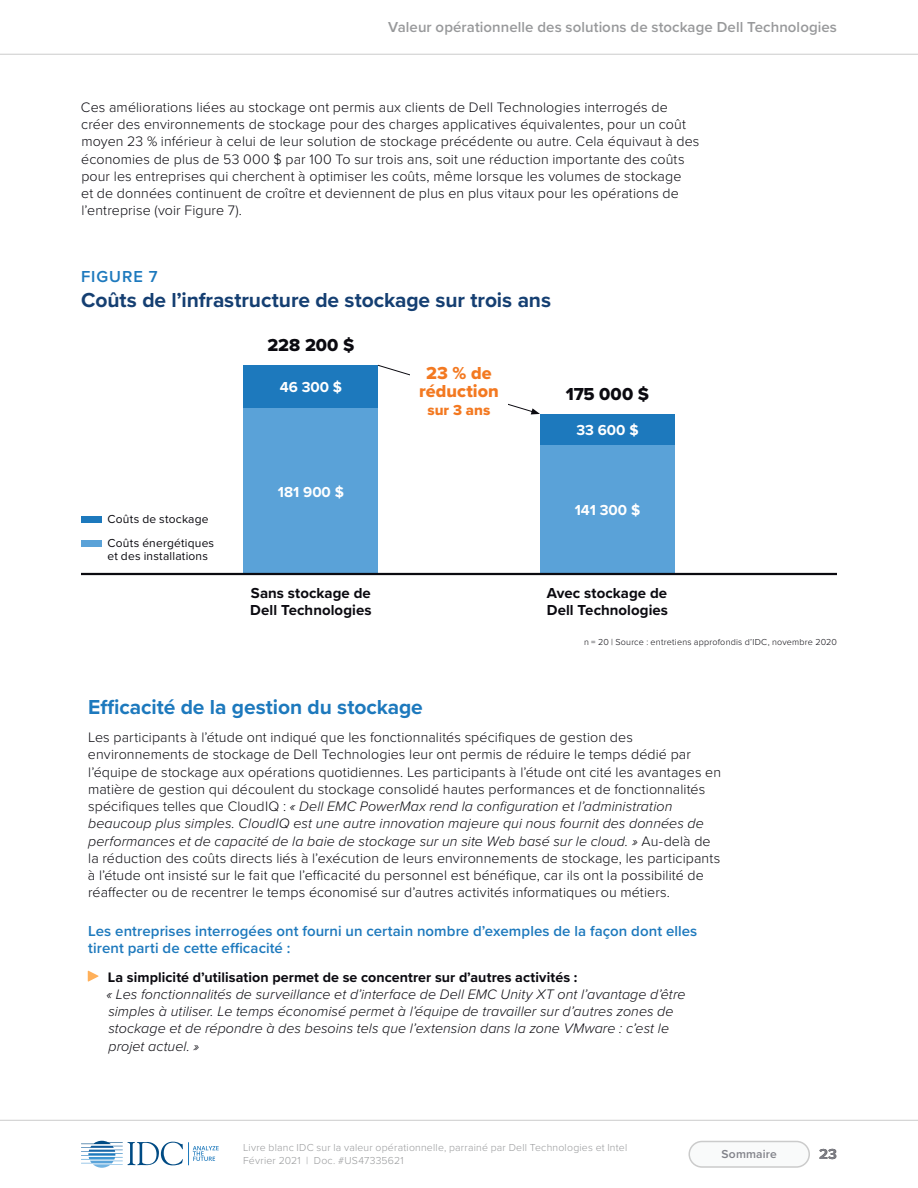
<style>
.page{position:relative;width:918px;height:1188px;background:#fff}
.page>*{position:absolute;margin:0;border:0;box-sizing:border-box;transform-origin:0 0}
.t1{font:700 21px "Proxima Nova";letter-spacing:-.005em;color:#153f72}
.t2{font:700 21px "Proxima Nova";letter-spacing:-.005em;color:#1d79bd}
.t3{font:18px "Proxima Nova Extrabld";color:#0b0a10}
.t4{font:18px/18px "Proxima Nova Extrabld";color:#f37921;text-align:center}
.t5{font:600 16.5px "Proxima Nova";letter-spacing:.06em;color:#1d79bd}
.t6{font:600 15px/17.2px "Proxima Nova";letter-spacing:.005em;color:#1d79bd}
.t7{font:700 15px/16.5px "Proxima Nova";letter-spacing:.005em;color:#0b0a10}
.t8{font:600 15px "Proxima Nova";letter-spacing:.005em;color:#98999b}
.t9{font:700 15px "Proxima Nova";color:#fff}
.t10{font:15px "Proxima Nova Extrabld";letter-spacing:.005em;color:#f37921}
.t11{font:700 15px "Proxima Nova";color:#231f20}
.t12{font:300 14.25px/17.2px "Proxima Nova";letter-spacing:.005em;color:#0b0a10}
.t13{font:italic 300 14.25px/17.2px "Proxima Nova";letter-spacing:.005em;color:#0b0a10}
.t14{font:12px/13.5px "Proxima Nova";letter-spacing:.015em;color:#0b0a10}
.t15{font:600 12px "Proxima Nova";letter-spacing:.015em;color:#808188}
.t16{font:300 10.5px/13.5px "Proxima Nova";letter-spacing:.02em;color:#98999b}
.t17{font:300 9px "Proxima Nova";letter-spacing:.025em;color:#0b0a10}
.s1{font-style:italic}
.s2{font-weight:700;font-style:normal}
</style>
<div class="page">
<svg style="left:81px;top:1141px;width:138px;height:27px"></svg>
<div style="left:689px;top:1142px;width:120px;height:25px;background:#f9fafa;border-radius:13px"></div>
<div style="left:688px;top:1141px;width:122px;height:27px;border:2px solid #cbcbcb;border-radius:13px"></div>
<hr style="left:0;top:54px;width:918px;height:1px;background:#cbcbcb">
<hr style="left:0;top:1120px;width:918px;height:1px;background:#cbcbcb">
<div style="left:244px;top:408px;width:134px;height:166px;background:#5aa2d8"></div>
<div style="left:244px;top:365px;width:134px;height:43px;background:#1d79bd"></div>
<div style="left:540px;top:445px;width:135px;height:129px;background:#5aa2d8"></div>
<div style="left:540px;top:414px;width:135px;height:31px;background:#1d79bd"></div>
<svg style="left:88px;top:971px;width:11px;height:11px"></svg>
<hr style="left:81px;top:573px;width:756px;height:2px;background:#0b0a10">
<div style="left:81px;top:516px;width:20px;height:7px;background:#1d79bd"></div>
<div style="left:81px;top:540px;width:20px;height:7px;background:#5aa2d8"></div>
<svg style="left:378px;top:364px;width:162px;height:50px"></svg>
<div style="left:410px;top:363px;width:98px;height:54px;background:#fff"></div>
<p class="t8" style="left:388px;top:16px;width:450px">Valeur opérationnelle des solutions de stockage Dell Technologies</p>
<p class="t12" style="left:81px;top:98px;width:620px">Ces améliorations liées au stockage ont permis aux clients de Dell Technologies interrogés de créer des environnements de stockage pour des charges applicatives équivalentes, pour un coût moyen 23 % inférieur à celui de leur solution de stockage précédente ou autre. Cela équivaut à des économies de plus de 53 000 $ par 100 To sur trois ans, soit une réduction importante des coûts pour les entreprises qui cherchent à optimiser les coûts, même lorsque les volumes de stockage<br>et de données continuent de croître et deviennent de plus en plus vitaux pour les opérations de l’entreprise (voir Figure 7).</p>
<p class="t5" style="left:81px;top:264px;width:78px">FIGURE 7</p>
<p class="t1" style="left:81px;top:284px;width:472px">Coûts de l’infrastructure de stockage sur trois ans</p>
<p class="t3" style="left:268px;top:331px;width:88px">228 200 $</p>
<p class="t9" style="left:280px;top:376px;width:64px">46 300 $</p>
<p class="t4" style="left:419px;top:364px;width:81px">23 % de réduction</p>
<p class="t10" style="left:427px;top:399px;width:65px">sur 3 ans</p>
<p class="t3" style="left:566px;top:381px;width:85px">175 000 $</p>
<p class="t9" style="left:576px;top:419px;width:64px">33 600 $</p>
<p class="t14" style="left:107px;top:512px;width:103px">Coûts de stockage</p>
<p class="t14" style="left:107px;top:536px;width:108px">Coûts énergétiques et des installations</p>
<p class="t9" style="left:278px;top:480px;width:68px">181 900 $</p>
<p class="t9" style="left:575px;top:499px;width:67px">141 300 $</p>
<p class="t7" style="left:250px;top:585px;width:123px">Sans stockage de<br>Dell Technologies</p>
<p class="t7" style="left:547px;top:585px;width:123px">Avec stockage de<br>Dell Technologies</p>
<p class="t17" style="left:584px;top:635px;width:254px">n = 20 | Source : entretiens approfondis d’IDC, novembre 2020</p>
<p class="t2" style="left:88px;top:691px;width:336px">Efficacité de la gestion du stockage</p>
<p class="t12" style="left:88px;top:728px;width:635px">Les participants à l’étude ont indiqué que les fonctionnalités spécifiques de gestion des environnements de stockage de Dell Technologies leur ont permis de réduire le temps dédié par l’équipe de stockage aux opérations quotidiennes. Les participants à l’étude ont cité les avantages en matière de gestion qui découlent du stockage consolidé hautes performances et de fonctionnalités spécifiques telles que CloudIQ : <span class="s1">« Dell EMC PowerMax rend la configuration et l’administration beaucoup plus simples. CloudIQ est une autre innovation majeure qui nous fournit des données de performances et de capacité de la baie de stockage sur un site Web basé sur le cloud. »</span> Au-delà de la réduction des coûts directs liés à l’exécution de leurs environnements de stockage, les participants à l’étude ont insisté sur le fait que l’efficacité du personnel est bénéfique, car ils ont la possibilité de réaffecter ou de recentrer le temps économisé sur d’autres activités informatiques ou métiers.</p>
<p class="t6" style="left:88px;top:922px;width:611px">Les entreprises interrogées ont fourni un certain nombre d’exemples de la façon dont elles tirent parti de cette efficacité :</p>
<p class="t13" style="left:106px;top:967px;width:581px"><span class="s2">La simplicité d’utilisation permet de se concentrer sur d’autres activités :<br></span>« Les fonctionnalités de surveillance et d’interface de Dell EMC Unity XT ont l’avantage d’être simples à utiliser. Le temps économisé permet à l’équipe de travailler sur d’autres zones de stockage et de répondre à des besoins tels que l’extension dans la zone VMware : c’est le projet actuel. »</p>
<p class="t16" style="left:243px;top:1140px;width:386px">Livre blanc IDC sur la valeur opérationnelle, parrainé par Dell Technologies et Intel<br>Février 2021 | Doc. #US47335621</p>
<p class="t15" style="left:722px;top:1145px;width:57px">Sommaire</p>
<p class="t11" style="left:819px;top:1142px;width:19px">23</p>
</div>
